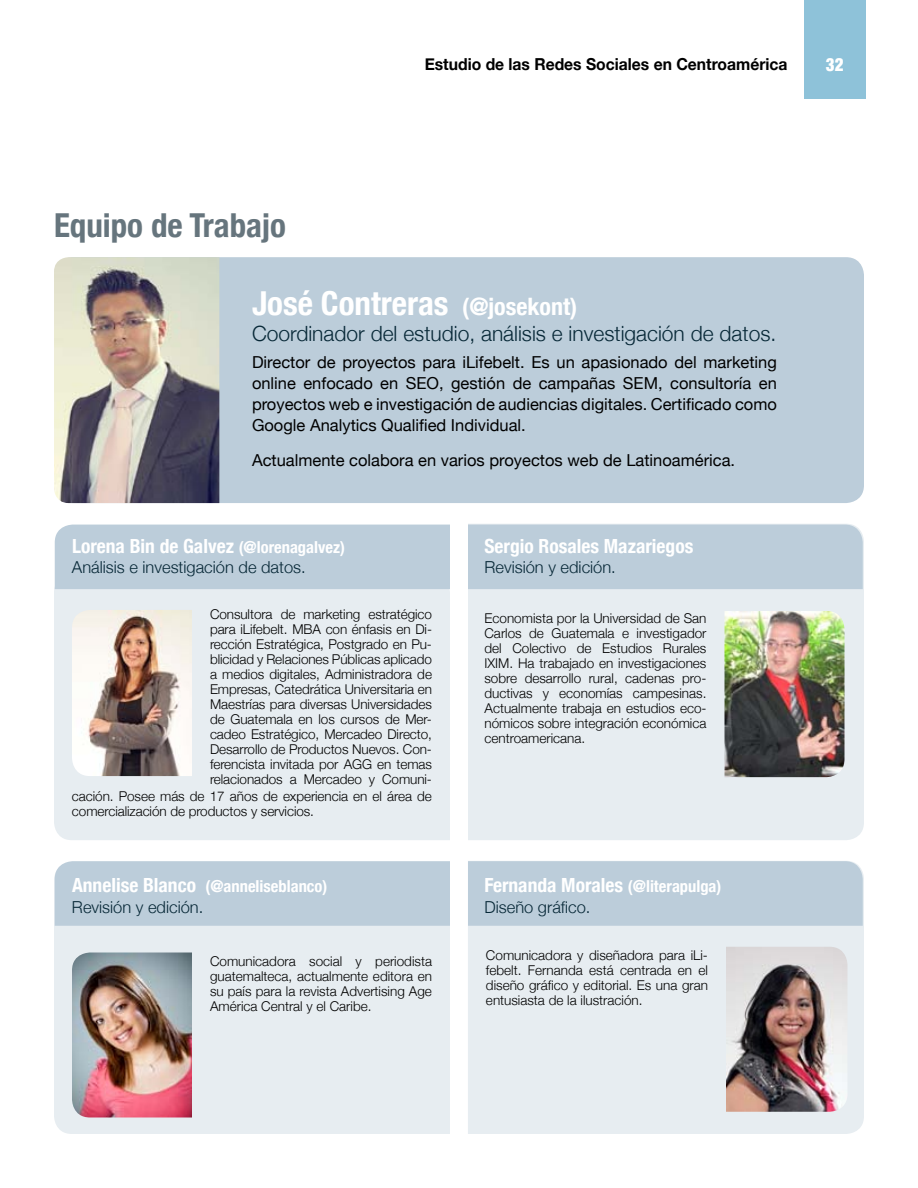
<style>
.page{position:relative;width:918px;height:1188px;background:#fff}
.page>*{position:absolute;margin:0;border:0;box-sizing:border-box;transform-origin:0 0}
.t1{font:700 condensed 33px "Helvetica Neue";color:#fff}
.t2{font:700 condensed 33px "Helvetica Neue";color:#66757d}
.t3{font:300 21px "Helvetica Neue";color:#072837}
.t4{font:700 condensed 19.5px "Helvetica Neue";color:#fff}
.t5{font:900 condensed 18px "Helvetica Neue";color:#fff;scale:.95 1}
.t6{font:16.5px/21px "Helvetica Neue";color:#000;text-align:justify}
.t7{font:300 16.5px "Helvetica Neue";color:#072837}
.t8{font:700 16.5px "Helvetica Neue";color:#000;scale:.95 1}
.t9{font:700 condensed 16.5px "Helvetica Neue";color:#fff}
.t10{font:300 13.5px/15px "Helvetica Neue";color:#000;text-align:justify}
.s1{font-size:24px}
.s2{font-size:16.5px}
.s3{font-size:19.5px}
</style>
<div class="page">
<div style="left:804px;top:0;width:62px;height:99px;background:#8ec2d9"></div>
<div style="left:55px;top:257px;width:809px;height:246px;background:#bccdda;border-radius:18px"></div>
<div style="left:468px;top:524px;width:396px;height:316px;background:#e7edf1"></div>
<div style="left:468px;top:875px;width:396px;height:259px;background:#e7edf1"></div>
<div style="left:54px;top:575px;width:396px;height:265px;background:#e7edf1"></div>
<div style="left:54px;top:875px;width:396px;height:259px;background:#e7edf1"></div>
<img style="left:54px;top:257px;width:165px;height:246px">
<img style="left:726px;top:947px;width:122px;height:165px">
<img style="left:72px;top:952px;width:120px;height:166px">
<img style="left:72px;top:610px;width:120px;height:166px">
<img style="left:724px;top:611px;width:120px;height:166px">
<div style="left:55px;top:525px;width:395px;height:64px;background:#bccdda"></div>
<div style="left:468px;top:525px;width:395px;height:64px;background:#bccdda"></div>
<div style="left:55px;top:861px;width:395px;height:65px;background:#bccdda"></div>
<div style="left:468px;top:861px;width:395px;height:65px;background:#bccdda"></div>
<h1 class="t2" style="left:54px;top:198px;width:233px">Equipo de Trabajo</h1>
<p class="t8" style="left:425px;top:49px;width:383px">Estudio de las Redes Sociales en Centroamérica</p>
<h3 class="t5" style="left:826px;top:50px;width:20px">32</h3>
<h1 class="t1" style="left:252px;top:276px;width:327px">José Contreras <span class="s1">(@josekont)</span></h1>
<h2 class="t3" style="left:252px;top:317px;width:526px">Coordinador del estudio, análisis e investigación de datos.</h2>
<p class="t6" style="left:252px;top:351px;width:527px">Director de proyectos para iLifebelt. Es un apasionado del marketing online enfocado en SEO, gestión de campañas SEM, consultoría en proyectos web e investigación de audiencias digitales. Certificado como Google Analytics Qualified Individual.</p>
<p class="t6" style="left:252px;top:448px;width:485px">Actualmente colabora en varios proyectos web de Latinoamérica.</p>
<h3 class="t4" style="left:72px;top:529px;width:275px">Lorena Bin de Galvez <span class="s2">(@lorenagalvez)</span></h3>
<h3 class="t4" style="left:484px;top:529px;width:210px">Sergio Rosales Mazariegos</h3>
<p class="t7" style="left:72px;top:554px;width:235px">Análisis e investigación de datos.</p>
<p class="t7" style="left:484px;top:554px;width:133px">Revisión y edición.</p>
<p class="t10" style="left:210px;top:606px;width:224px">Consultora de marketing estratégico para iLifebelt. MBA con énfasis en Di&shy;rección Estratégica, Postgrado en Pu&shy;blicidad y Relaciones Públicas aplicado a medios digitales, Administradora de Empresas, Catedrática Universitaria en Maestrías para diversas Universidades de Guatemala en los cursos de Mer&shy;cadeo Estratégico, Mercadeo Directo, Desarrollo de Productos Nuevos. Con&shy;ferencista invitada por AGG en temas relacionados a Mercadeo y Comuni-</p>
<p class="t10" style="left:484px;top:610px;width:224px">Economista por la Universidad de San Carlos de Guatemala e investigador del Colectivo de Estudios Rurales IXIM. Ha trabajado en investigaciones sobre desarrollo rural, cadenas pro&shy;ductivas y economías campesinas.<br>Actualmente trabaja en estudios eco&shy;nómicos sobre integración económica centroamericana.</p>
<p class="t10" style="left:72px;top:788px;width:361px">cación. Posee más de 17 años de experiencia en el área de comercialización de productos y servicios.</p>
<p class="t9" style="left:72px;top:873px;width:257px"><span class="s3">Annelise Blanco</span> (@anneliseblanco)</p>
<h3 class="t4" style="left:484px;top:869px;width:238px">Fernanda Morales <span class="s2">(@literapulga)</span></h3>
<p class="t7" style="left:72px;top:894px;width:133px">Revisión y edición.</p>
<p class="t7" style="left:484px;top:894px;width:108px">Diseño gráfico.</p>
<p class="t10" style="left:210px;top:952px;width:224px">Comunicadora social y periodista guatemalteca, actualmente editora en su país para la revista Advertising Age América Central y el Caribe.</p>
<p class="t10" style="left:486px;top:947px;width:224px">Comunicadora y diseñadora para iLi&shy;febelt. Fernanda está centrada en el diseño gráfico y editorial. Es una gran entusiasta de la ilustración.</p>
</div>
